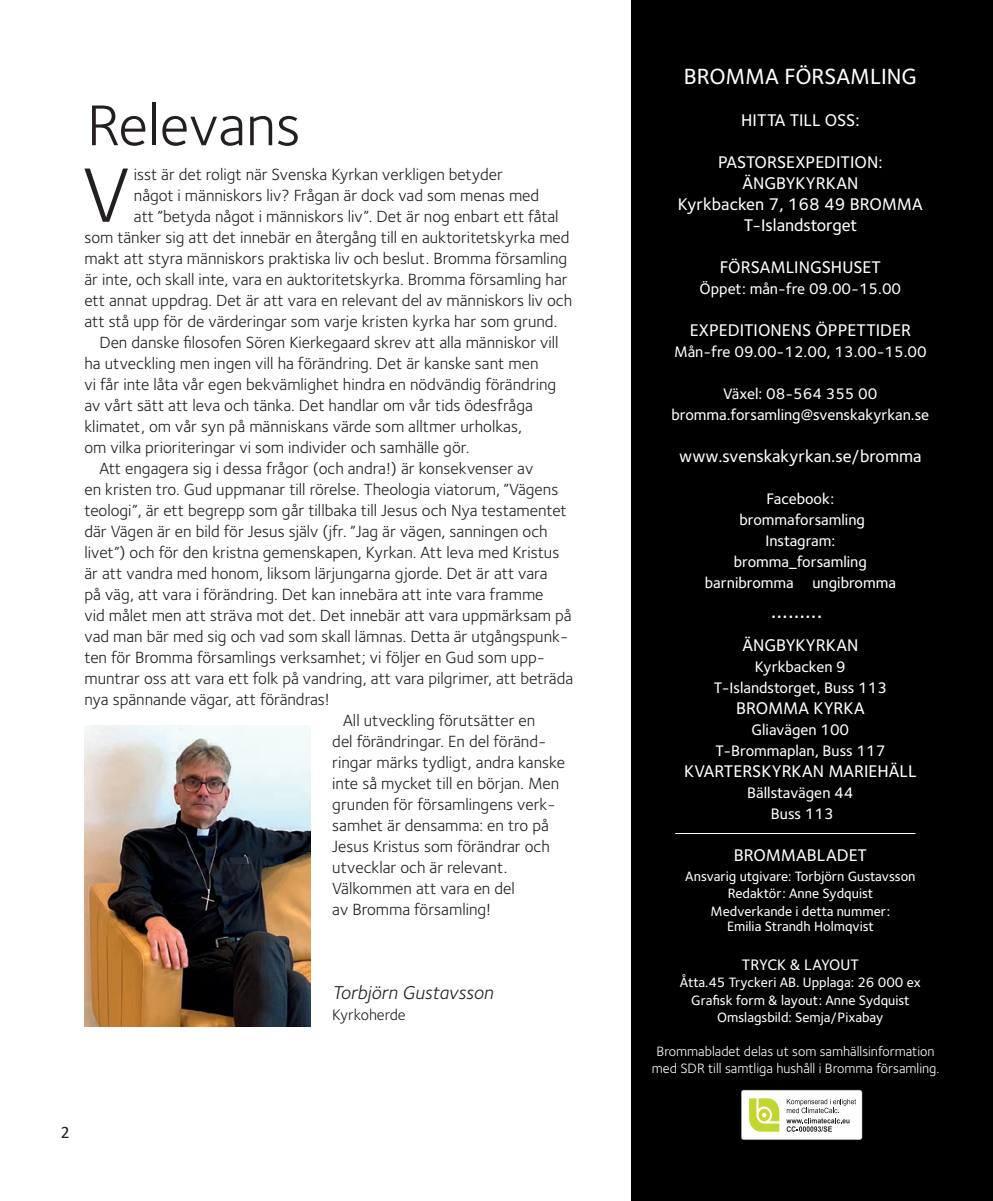
<style>
.page{position:relative;width:993px;height:1201px;background:#fff}
.page>*{position:absolute;margin:0;border:0;box-sizing:border-box;transform-origin:0 0}
.t1{font:79.8px "Foundry Sterling";color:#231f20}
.t2{font:59.5px "Foundry Sterling";color:#231f20}
.t3{font:500 22.75px "Foundry Sterling";color:#fff}
.t4{font:22.75px "Calibri";color:#fff}
.t5{font:italic 19.25px "Foundry Sterling";color:#231f20}
.t6{font:500 17.5px/21px "Foundry Sterling";color:#fff;text-align:center}
.t7{font:17.5px "Calibri";color:#231f20}
.t8{font:16.8px "Foundry Sterling";color:#231f20}
.t9{font:500 15.75px/21px "Foundry Sterling";color:#fff;text-align:center}
.t10{font:15.75px "Foundry Sterling";color:#231f20}
.t11{font:500 14px/17.5px "Foundry Sterling";color:#fff;text-align:center}
.t12{font:14px/16.8px "Foundry Sterling";color:#fff;text-align:center}
</style>
<div class="page">
<img style="left:84px;top:725px;width:226px;height:301px">
<div style="left:630px;top:0;width:362px;height:1200px;background:#000001"></div>
<hr style="left:675px;top:833px;width:240px;height:1px;background:#fff">
<svg style="left:741px;top:1089px;width:121px;height:51px;background:#dee0cb"></svg>
<h2 class="t2" style="left:87px;top:91px;width:215px">Relevans</h2>
<h1 class="t1" style="left:82px;top:149px;width:49px">V</h1>
<p class="t8" style="left:134px;top:164px;width:370px">isst är det roligt när Svenska Kyrkan verkligen betyder</p>
<p class="t8" style="left:134px;top:185px;width:407px">något i människors liv? Frågan är dock vad som menas med</p>
<p class="t8" style="left:134px;top:206px;width:426px">att ”betyda något i människors liv”. Det är nog enbart ett fåtal</p>
<p class="t8" style="left:84px;top:227px;width:486px">som tänker sig att det innebär en återgång till en auktoritetskyrka med</p>
<p class="t8" style="left:84px;top:248px;width:484px">makt att styra människors praktiska liv och beslut. Bromma församling</p>
<p class="t8" style="left:84px;top:269px;width:484px">är inte, och skall inte, vara en auktoritetskyrka. Bromma församling har</p>
<p class="t8" style="left:84px;top:290px;width:489px">ett annat uppdrag. Det är att vara en relevant del av människors liv och</p>
<p class="t8" style="left:84px;top:311px;width:474px">att stå upp för de värderingar som varje kristen kyrka har som grund.</p>
<p class="t8" style="left:99px;top:332px;width:460px">Den danske filosofen Sören Kierkegaard skrev att alla människor vill</p>
<p class="t8" style="left:84px;top:353px;width:455px">ha utveckling men ingen vill ha förändring. Det är kanske sant men</p>
<p class="t8" style="left:84px;top:374px;width:473px">vi får inte låta vår egen bekvämlighet hindra en nödvändig förändring</p>
<p class="t8" style="left:84px;top:395px;width:450px">av vårt sätt att leva och tänka. Det handlar om vår tids ödesfråga</p>
<p class="t8" style="left:84px;top:416px;width:439px">klimatet, om vår syn på människans värde som alltmer urholkas,</p>
<p class="t8" style="left:84px;top:437px;width:386px">om vilka prioriteringar vi som individer och samhälle gör.</p>
<p class="t8" style="left:99px;top:458px;width:435px">Att engagera sig i dessa frågor (och andra!) är konsekvenser av</p>
<p class="t8" style="left:84px;top:479px;width:475px">en kristen tro. Gud uppmanar till rörelse. Theologia viatorum, ”Vägens</p>
<p class="t8" style="left:84px;top:500px;width:483px">teologi”, är ett begrepp som går tillbaka till Jesus och Nya testamentet</p>
<p class="t8" style="left:84px;top:521px;width:464px">där Vägen är en bild för Jesus själv (jfr. ”Jag är vägen, sanningen och</p>
<p class="t8" style="left:84px;top:542px;width:476px">livet”) och för den kristna gemenskapen, Kyrkan. Att leva med Kristus</p>
<p class="t8" style="left:84px;top:563px;width:464px">är att vandra med honom, liksom lärjungarna gjorde. Det är att vara</p>
<p class="t8" style="left:84px;top:584px;width:460px">på väg, att vara i förändring. Det kan innebära att inte vara framme</p>
<p class="t8" style="left:84px;top:605px;width:488px">vid målet men att sträva mot det. Det innebär att vara uppmärksam på</p>
<p class="t8" style="left:84px;top:626px;width:485px">vad man bär med sig och vad som skall lämnas. Detta är utgångspunk-</p>
<p class="t8" style="left:84px;top:647px;width:462px">ten för Bromma församlings verksamhet; vi följer en Gud som upp-</p>
<p class="t8" style="left:84px;top:668px;width:490px">muntrar oss att vara ett folk på vandring, att vara pilgrimer, att beträda</p>
<p class="t8" style="left:84px;top:689px;width:247px">nya spännande vägar, att förändras!</p>
<p class="t8" style="left:343px;top:710px;width:194px">All utveckling förutsätter en</p>
<p class="t8" style="left:332px;top:731px;width:215px">del förändringar. En del föränd-</p>
<p class="t8" style="left:332px;top:752px;width:234px">ringar märks tydligt, andra kanske</p>
<p class="t8" style="left:332px;top:773px;width:228px">inte så mycket till en början. Men</p>
<p class="t8" style="left:332px;top:794px;width:225px">grunden för församlingens verk-</p>
<p class="t8" style="left:332px;top:815px;width:218px">samhet är densamma: en tro på</p>
<p class="t8" style="left:332px;top:836px;width:219px">Jesus Kristus som förändrar och</p>
<p class="t8" style="left:332px;top:857px;width:177px">utvecklar och är relevant.</p>
<p class="t8" style="left:332px;top:878px;width:184px">Välkommen att vara en del</p>
<p class="t8" style="left:332px;top:899px;width:160px">av Bromma församling!</p>
<p class="t5" style="left:332px;top:981px;width:162px">Torbjörn Gustavsson</p>
<p class="t10" style="left:332px;top:1005px;width:75px">Kyrkoherde</p>
<p class="t7" style="left:61px;top:1120px;width:10px">2</p>
<h3 class="t3" style="left:683px;top:63px;width:234px">BROMMA FÖRSAMLING</h3>
<p class="t6" style="left:741px;top:110px;width:120px">HITTA TILL OSS:</p>
<p class="t6" style="left:677px;top:152px;width:246px">PASTORSEXPEDITION:<br>ÄNGBYKYRKAN<br>Kyrkbacken 7, 168 49 BROMMA<br>T-Islandstorget</p>
<p class="t6" style="left:719px;top:257px;width:162px">FÖRSAMLINGSHUSET</p>
<p class="t9" style="left:699px;top:278px;width:203px">Öppet: mån-fre 09.00-15.00</p>
<p class="t6" style="left:689px;top:320px;width:223px">EXPEDITIONENS ÖPPETTIDER</p>
<p class="t9" style="left:673px;top:341px;width:254px">Mån-fre 09.00-12.00, 13.00-15.00</p>
<p class="t9" style="left:671px;top:383px;width:259px">Växel: 08-564 355 00 bromma.forsamling@svenskakyrkan.se</p>
<p class="t6" style="left:679px;top:446px;width:244px">www.svenskakyrkan.se/bromma</p>
<p class="t9" style="left:704px;top:488px;width:192px">Facebook: brommaforsamling<br>Instagram: bromma_forsamling barnibromma ungibromma</p>
<h3 class="t4" style="left:770px;top:594px;width:53px">.........</h3>
<p class="t6" style="left:742px;top:635px;width:117px">ÄNGBYKYRKAN</p>
<p class="t9" style="left:713px;top:656px;width:175px">Kyrkbacken 9<br>T-Islandstorget, Buss 113</p>
<p class="t6" style="left:735px;top:698px;width:130px">BROMMA KYRKA</p>
<p class="t9" style="left:715px;top:719px;width:171px">Gliavägen 100<br>T-Brommaplan, Buss 117</p>
<p class="t6" style="left:684px;top:761px;width:234px">KVARTERSKYRKAN MARIEHÄLL</p>
<p class="t9" style="left:747px;top:782px;width:108px">Bällstavägen 44<br>Buss 113</p>
<p class="t6" style="left:733px;top:845px;width:135px">BROMMABLADET</p>
<p class="t11" style="left:685px;top:867px;width:231px">Ansvarig utgivare: Torbjörn Gustavsson<br>Redaktör: Anne Sydquist<br>Medverkande i detta nummer:</p>
<p class="t11" style="left:726px;top:918px;width:148px">Emilia Strandh Holmqvist</p>
<p class="t9" style="left:741px;top:954px;width:119px">TRYCK &amp; LAYOUT</p>
<p class="t11" style="left:679px;top:974px;width:242px">Åtta.45 Tryckeri AB. Upplaga: 26 000 ex<br>Grafisk form &amp; layout: Anne Sydquist<br>Omslagsbild: Semja/Pixabay</p>
<p class="t12" style="left:651px;top:1042px;width:289px">Brommabladet delas ut som samhällsinformation med SDR till samtliga hushåll i Bromma församling.</p>
</div>
